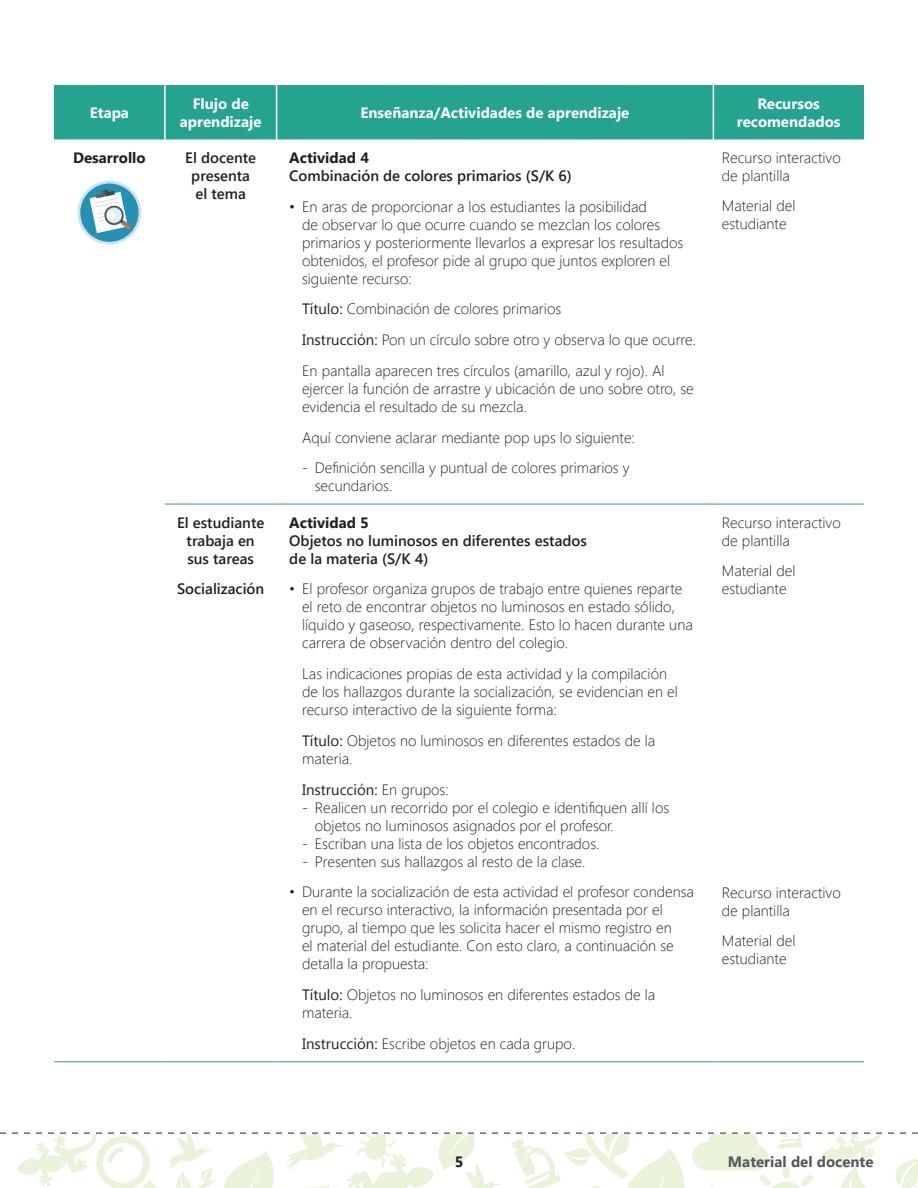
<style>
.page{position:relative;width:918px;height:1188px;background:#fff}
.page>*{position:absolute;margin:0;border:0;box-sizing:border-box;transform-origin:0 0}
.t1{font:300 15px/18px "Segoe UI";color:#231f20}
.t2{font:600 15px/18px "Segoe UI";color:#231f20;text-align:center}
.t3{font:700 15px/18px "Segoe UI";color:#fff;text-align:center}
.t4{font:700 15px "Segoe UI";color:#231f20}
.t5{font:15px "Segoe UI";color:#231f20}
.t6{font:700 15px "Segoe UI";color:#57585a}
.s1{font-weight:400}
.s2{font-weight:300}
</style>
<div class="page">
<svg style="left:0;top:1132px;width:918px;height:56px"></svg>
<div style="left:54px;top:85px;width:810px;height:54px;background:#24a38f"></div>
<hr style="left:277px;top:504px;width:436px;height:1px;background:#24a38f">
<hr style="left:713px;top:504px;width:151px;height:1px;background:#24a38f">
<hr style="left:54px;top:1061px;width:111px;height:1px;background:#24a38f">
<hr style="left:165px;top:1061px;width:112px;height:1px;background:#24a38f">
<hr style="left:277px;top:1061px;width:436px;height:1px;background:#24a38f">
<hr style="left:713px;top:1061px;width:151px;height:1px;background:#24a38f">
<hr style="left:164px;top:85px;width:2px;height:54px;background:#fff">
<hr style="left:276px;top:85px;width:1px;height:54px;background:#fff">
<hr style="left:713px;top:85px;width:1px;height:54px;background:#fff">
<hr style="left:165px;top:504px;width:112px;height:1px;background:#24a38f">
<svg style="left:78px;top:181px;width:63px;height:64px"></svg>
<div style="left:80px;top:184px;width:59px;height:58px;background:#2293b4;border-radius:50%"></div>
<svg style="left:90px;top:189px;width:42px;height:45px"></svg>
<p class="t3" style="left:90px;top:103px;width:41px">Etapa</p>
<p class="t3" style="left:180px;top:94px;width:83px">Flujo de aprendizaje</p>
<p class="t3" style="left:361px;top:103px;width:270px">Enseñanza/Actividades de aprendizaje</p>
<p class="t3" style="left:737px;top:94px;width:105px">Recursos recomendados</p>
<p class="t4" style="left:73px;top:147px;width:74px">Desarrollo</p>
<p class="t2" style="left:185px;top:148px;width:72px">El docente presenta el tema</p>
<p class="t4" style="left:289px;top:147px;width:81px">Actividad 4</p>
<p class="t1" style="left:722px;top:148px;width:120px">Recurso interactivo de plantilla</p>
<p class="t1" style="left:722px;top:196px;width:75px">Material del estudiante</p>
<p class="t2" style="left:289px;top:166px;width:284px">Combinación de colores primarios (S/K 6)</p>
<p class="t1" style="left:302px;top:197px;width:383px;text-indent:-13px">• En aras de proporcionar a los estudiantes la posibilidad<br>de observar lo que ocurre cuando se mezclan los colores primarios y posteriormente llevarlos a expresar los resultados obtenidos, el profesor pide al grupo que juntos exploren el siguiente recurso:</p>
<p class="t1" style="left:302px;top:293px;width:396px;line-height:30.8px"><span class="s1">Título:</span> Combinación de colores primarios<br><span class="s1">Instrucción:</span> Pon un círculo sobre otro y observa lo que ocurre.<br>En pantalla aparecen tres círculos (amarillo, azul y rojo). Al</p>
<p class="t1" style="left:302px;top:379px;width:393px">ejercer la función de arrastre y ubicación de uno sobre otro, se evidencia el resultado de su mezcla.</p>
<p class="t1" style="left:302px;top:428px;width:334px">Aquí conviene aclarar mediante pop ups lo siguiente:</p>
<p class="t1" style="left:315px;top:458px;width:316px;text-indent:-13px">- Definición sencilla y puntual de colores primarios y secundarios.</p>
<p class="t2" style="left:177px;top:513px;width:89px">El estudiante trabaja en sus tareas</p>
<p class="t2" style="left:177px;top:580px;width:89px">Socialización</p>
<p class="t4" style="left:289px;top:512px;width:81px">Actividad 5</p>
<p class="t2" style="left:289px;top:531px;width:299px;text-align:left">Objetos no luminosos en diferentes estados de la materia (S/K 4)</p>
<p class="t1" style="left:302px;top:579px;width:392px;text-indent:-13px">• El profesor organiza grupos de trabajo entre quienes reparte el reto de encontrar objetos no luminosos en estado sólido, líquido y gaseoso, respectivamente. Esto lo hacen durante una carrera de observación dentro del colegio.</p>
<p class="t1" style="left:302px;top:664px;width:377px">Las indicaciones propias de esta actividad y la compilación de los hallazgos durante la socialización, se evidencian en el recurso interactivo de la siguiente forma:</p>
<p class="t1" style="left:302px;top:731px;width:355px"><span class="s1">Título:</span> Objetos no luminosos en diferentes estados de la materia.</p>
<p class="t5" style="left:302px;top:779px;width:148px">Instrucción: <span class="s2">En grupos:</span></p>
<p class="t1" style="left:315px;top:798px;width:356px;text-indent:-13px">- Realicen un recorrido por el colegio e identifiquen allí los objetos no luminosos asignados por el profesor.</p>
<p class="t1" style="left:302px;top:834px;width:299px">- Escriban una lista de los objetos encontrados.</p>
<p class="t1" style="left:302px;top:852px;width:285px">- Presenten sus hallazgos al resto de la clase.</p>
<p class="t1" style="left:302px;top:882px;width:393px;text-indent:-13px">• Durante la socialización de esta actividad el profesor condensa en el recurso interactivo, la información presentada por el grupo, al tiempo que les solicita hacer el mismo registro en<br>el material del estudiante. Con esto claro, a continuación se detalla la propuesta:</p>
<p class="t1" style="left:302px;top:985px;width:355px"><span class="s1">Título:</span> Objetos no luminosos en diferentes estados de la materia.</p>
<p class="t1" style="left:302px;top:1034px;width:275px"><span class="s1">Instrucción:</span> Escribe objetos en cada grupo.</p>
<p class="t1" style="left:722px;top:513px;width:120px">Recurso interactivo de plantilla</p>
<p class="t1" style="left:722px;top:561px;width:75px">Material del estudiante</p>
<p class="t1" style="left:722px;top:883px;width:120px">Recurso interactivo de plantilla</p>
<p class="t1" style="left:722px;top:931px;width:75px">Material del estudiante</p>
<p class="t4" style="left:455px;top:1151px;width:10px">5</p>
<p class="t6" style="left:728px;top:1151px;width:147px">Material del docente</p>
</div>
